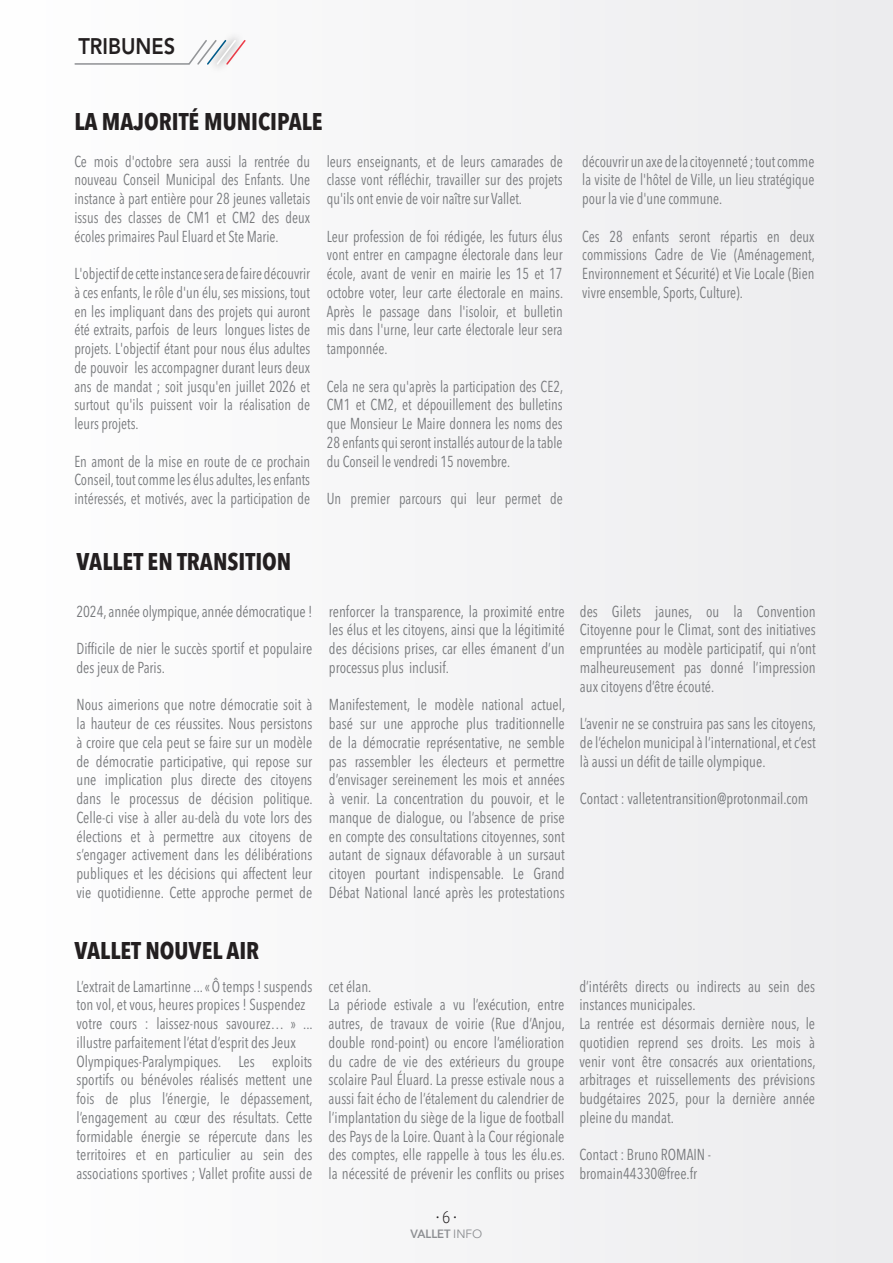
<style>
.page{position:relative;width:893px;height:1263px;background:#f5f5f6}
.page>*{position:absolute;margin:0;border:0;box-sizing:border-box;transform-origin:0 0}
.t1{font:700 condensed 24px "Avenir Next LT Pro";color:#231f20}
.t2{font:800 22.5px "Avenir LT Std";color:#231f20;scale:.89 1}
.t3{font:condensed 15.75px/18.8px "Avenir Next LT Pro";color:#76787b;text-align:justify;scale:.93 1}
.t4{font:condensed 15.75px/18.8px "Avenir Next LT Pro";color:#76787b;text-align:justify;scale:.9 1}
.t5{font:600 12px "Avenir Next";color:#939598;scale:.95 1}
.t6{font:100 9px "Bree";color:#231f20}
.s1{font-size:18px}
.s2{font-weight:400}
</style>
<div class="page">
<div style="left:209px;top:32px;width:35px;height:41px;background:#f9f9f9"></div>
<svg style="left:74px;top:38px;width:172px;height:28px"></svg>
<p class="t2" style="left:78px;top:32px;width:110px">TRIBUNES</p>
<p class="t1" style="left:74px;top:107px;width:250px">LA MAJORITÉ MUNICIPALE</p>
<p class="t4" style="left:74px;top:152px;width:264px">Ce mois d'octobre sera aussi la rentrée du nouveau Conseil Municipal des Enfants. Une instance à part entière pour 28 jeunes valletais issus des classes de CM1 et CM2 des deux écoles primaires Paul Eluard et Ste Marie.</p>
<p class="t4" style="left:74px;top:264px;width:264px">L'objectif de cette instance sera de faire découvrir à ces enfants, le rôle d'un élu, ses missions, tout en les impliquant dans des projets qui auront été extraits, parfois de leurs longues listes de projets. L'objectif étant pour nous élus adultes de pouvoir les accompagner durant leurs deux ans de mandat ; soit jusqu'en juillet 2026 et surtout qu'ils puissent voir la réalisation de leurs projets.</p>
<p class="t4" style="left:74px;top:452px;width:264px">En amont de la mise en route de ce prochain Conseil, tout comme les élus adultes, les enfants intéressés, et motivés, avec la participation de</p>
<p class="t4" style="left:327px;top:152px;width:263px">leurs enseignants, et de leurs camarades de classe vont réfléchir, travailler sur des projets qu'ils ont envie de voir naître sur Vallet.</p>
<p class="t4" style="left:327px;top:227px;width:264px">Leur profession de foi rédigée, les futurs élus vont entrer en campagne électorale dans leur école, avant de venir en mairie les 15 et 17 octobre voter, leur carte électorale en mains.<br>Après le passage dans l'isoloir, et bulletin mis dans l'urne, leur carte électorale leur sera tamponnée.</p>
<p class="t4" style="left:327px;top:377px;width:264px">Cela ne sera qu'après la participation des CE2, CM1 et CM2, et dépouillement des bulletins que Monsieur Le Maire donnera les noms des 28 enfants qui seront installés autour de la table du Conseil le vendredi 15 novembre.</p>
<p class="t4" style="left:327px;top:489px;width:263px">Un premier parcours qui leur permet de</p>
<p class="t4" style="left:582px;top:152px;width:259px">découvrir un axe de la citoyenneté ; tout comme la visite de l'hôtel de Ville, un lieu stratégique pour la vie d'une commune.</p>
<p class="t4" style="left:582px;top:227px;width:260px">Ces 28 enfants seront répartis en deux commissions Cadre de Vie (Aménagement, Environnement et Sécurité) et Vie Locale (Bien vivre ensemble, Sports, Culture).</p>
<p class="t1" style="left:76px;top:547px;width:216px">VALLET EN TRANSITION</p>
<p class="t3" style="left:76px;top:602px;width:255px">2024, année olympique, année démocratique !</p>
<p class="t3" style="left:76px;top:639px;width:255px">Difficile de nier le succès sportif et populaire des jeux de Paris.</p>
<p class="t3" style="left:76px;top:695px;width:256px">Nous aimerions que notre démocratie soit à la hauteur de ces réussites. Nous persistons à croire que cela peut se faire sur un modèle de démocratie participative, qui repose sur une implication plus directe des citoyens dans le processus de décision politique.<br>Celle-ci vise à aller au-delà du vote lors des élections et à permettre aux citoyens de s’engager activement dans les délibérations publiques et les décisions qui affectent leur vie quotidienne. Cette approche permet de</p>
<p class="t1" style="left:74px;top:936px;width:186px">VALLET NOUVEL AIR</p>
<p class="t3" style="left:76px;top:977px;width:255px">L’extrait de Lamartinne ... « Ô temps ! suspends ton vol, et vous, heures propices ! Suspendez</p>
<p class="t3" style="left:76px;top:1014px;width:255px">votre cours : laissez-nous savourez… » ... illustre parfaitement l’état d’esprit des Jeux</p>
<p class="t3" style="left:76px;top:1052px;width:256px">Olympiques-Paralympiques. Les exploits sportifs ou bénévoles réalisés mettent une fois de plus l’énergie, le dépassement, l’engagement au cœur des résultats. Cette formidable énergie se répercute dans les territoires et en particulier au sein des associations sportives ; Vallet profite aussi de</p>
<p class="t3" style="left:329px;top:602px;width:255px">renforcer la transparence, la proximité entre les élus et les citoyens, ainsi que la légitimité des décisions prises, car elles émanent d’un processus plus inclusif.</p>
<p class="t3" style="left:329px;top:695px;width:256px">Manifestement, le modèle national actuel, basé sur une approche plus traditionnelle de la démocratie représentative, ne semble pas rassembler les électeurs et permettre d’envisager sereinement les mois et années à venir. La concentration du pouvoir, et le manque de dialogue, ou l’absence de prise en compte des consultations citoyennes, sont autant de signaux défavorable à un sursaut citoyen pourtant indispensable. Le Grand Débat National lancé après les protestations</p>
<p class="t3" style="left:580px;top:602px;width:255px">des Gilets jaunes, ou la Convention Citoyenne pour le Climat, sont des initiatives empruntées au modèle participatif, qui n’ont malheureusement pas donné l’impression aux citoyens d’être écouté.</p>
<p class="t3" style="left:580px;top:714px;width:256px">L’avenir ne se construira pas sans les citoyens, de l’échelon municipal à l’international, et c’est là aussi un défit de taille olympique.</p>
<p class="t3" style="left:580px;top:789px;width:247px">Contact : valletentransition@protonmail.com</p>
<p class="t3" style="left:329px;top:977px;width:48px">cet élan.</p>
<p class="t3" style="left:329px;top:995px;width:256px">La période estivale a vu l’exécution, entre autres, de travaux de voirie (Rue d’Anjou, double rond-point) ou encore l’amélioration du cadre de vie des extérieurs du groupe scolaire Paul Éluard. La presse estivale nous a aussi fait écho de l’étalement du calendrier de l’implantation du siège de la ligue de football des Pays de la Loire. Quant à la Cour régionale des comptes, elle rappelle à tous les élu.es. la nécessité de prévenir les conflits ou prises</p>
<p class="t6" style="left:436px;top:1212px;width:23px">•<span class="s1">6</span>•</p>
<p class="t5" style="left:410px;top:1223px;width:77px">VALLET <span class="s2">INFO</span></p>
<p class="t3" style="left:579px;top:977px;width:255px">d’intérêts directs ou indirects au sein des instances municipales.</p>
<p class="t3" style="left:579px;top:1014px;width:256px">La rentrée est désormais dernière nous, le quotidien reprend ses droits. Les mois à venir vont être consacrés aux orientations, arbitrages et ruissellements des prévisions budgétaires 2025, pour la dernière année pleine du mandat.</p>
<p class="t3" style="left:579px;top:1145px;width:143px">Contact : Bruno ROMAIN -</p>
<p class="t3" style="left:579px;top:1164px;width:128px">bromain44330@free.fr</p>
</div>
